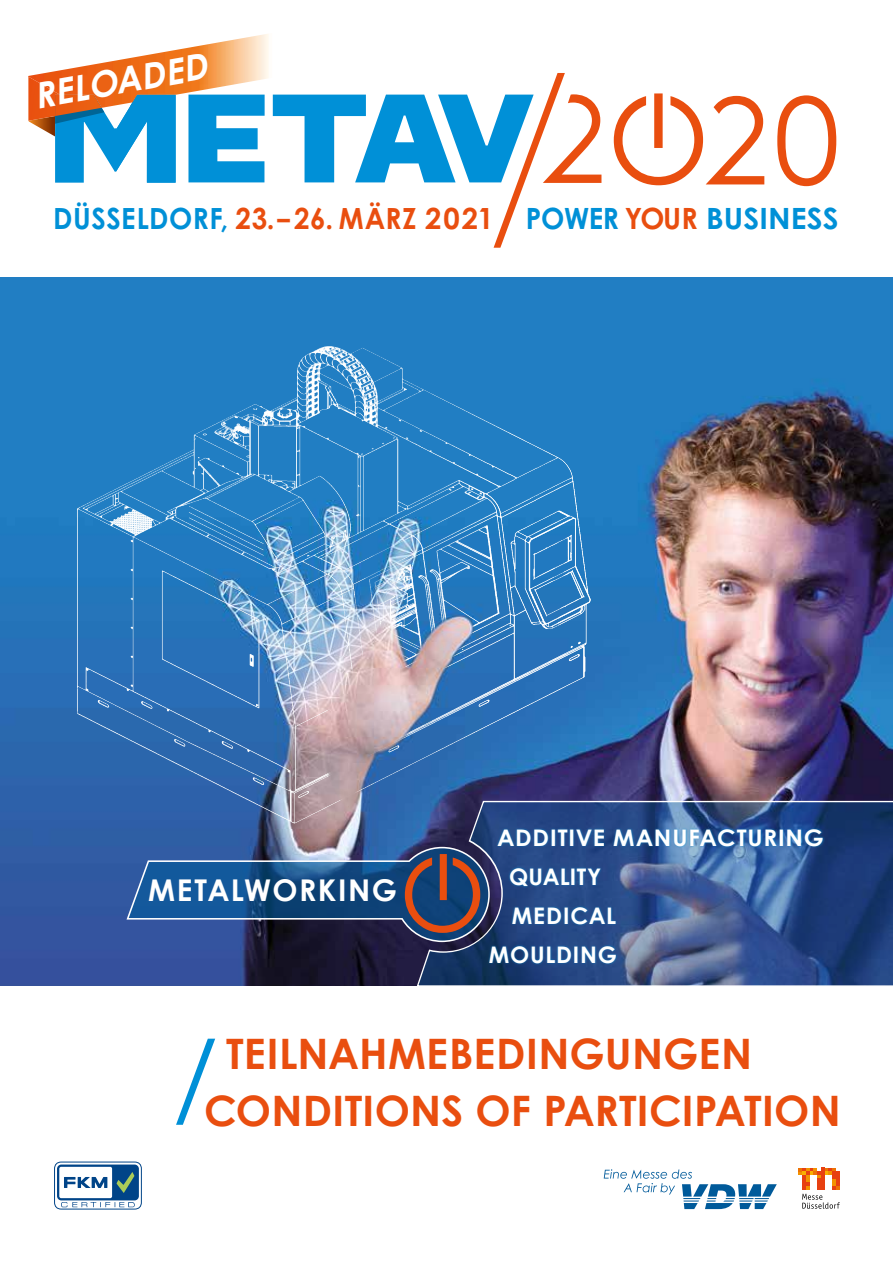
<style>
.page{position:relative;width:893px;height:1263px;background:#fff}
.page>*{position:absolute;margin:0;border:0;box-sizing:border-box;transform-origin:0 0}
.t1{font:700 42px/57px "Century Gothic";letter-spacing:.005em;color:#e94e0f}
.t2{font:italic 700 35.7px "Century Gothic";color:#fff}
.t3{font:700 30px "Century Gothic";letter-spacing:.05em;color:#fff}
.t4{font:700 29.25px "Century Gothic";letter-spacing:.005em;color:#0090d7;scale:.95 1}
.t5{font:700 22.8px "Century Gothic";letter-spacing:.03em;color:#fff;scale:1.04 1}
.t6{font:700 22.8px "Century Gothic";letter-spacing:.03em;color:#fff}
.t7{font:700 22.8px "Century Gothic";letter-spacing:.01em;color:#fff}
.s1{color:#e94e0f}
</style>
<div class="page">
<img style="left:0;top:277px;width:893px;height:708px">
<img style="left:57px;top:340px;width:367px;height:485px">
<img style="left:222px;top:506px;width:198px;height:242px">
<img style="left:424px;top:340px;width:204px;height:460px">
<img style="left:323px;top:614px;width:153px;height:195px">
<svg style="left:415px;top:800px;width:478px;height:186px;background:#2b467b"></svg>
<div style="left:487px;top:827px;width:338px;height:138px;background:#0090d7;opacity:.65"></div>
<svg style="left:125px;top:846px;width:366px;height:97px;background:#2f507f"></svg>
<div style="left:440px;top:854px;width:7px;height:46px;background:#e94e0f"></div>
<svg style="left:799px;top:1168px;width:41px;height:41px"></svg>
<svg style="left:604px;top:1169px;width:173px;height:40px"></svg>
<svg style="left:57px;top:1164px;width:82px;height:36px"></svg>
<div style="left:59px;top:1167px;width:53px;height:31px;background:#fff;border-radius:2px"></div>
<svg style="left:64px;top:1177px;width:43px;height:11px"></svg>
<svg style="left:117px;top:1172px;width:17px;height:21px"></svg>
<div style="left:54px;top:1162px;width:88px;height:47px;border:1px solid #048;border-radius:7px"></div>
<svg style="left:61px;top:1202px;width:74px;height:5px"></svg>
<img style="left:29px;top:121px;width:26px;height:16px">
<svg style="left:777px;top:95px;width:59px;height:91px"></svg>
<svg style="left:614px;top:96px;width:150px;height:89px"></svg>
<div style="left:654px;top:93px;width:9px;height:55px;background:#e94e0f"></div>
<svg style="left:188px;top:121px;width:77px;height:61px"></svg>
<svg style="left:273px;top:73px;width:328px;height:175px"></svg>
<img style="left:28px;top:34px;width:241px;height:87px">
<img style="left:29px;top:77px;width:31px;height:44px">
<svg style="left:55px;top:95px;width:121px;height:88px"></svg>
<svg style="left:176px;top:1039px;width:39px;height:86px"></svg>
<p class="t2" style="left:31px;top:74px;width:176px;rotate:-10deg">RELOADED</p>
<p class="t4" style="left:53px;top:200px;width:829px">DÜSSELDORF, <span class="s1">23. – 26. MÄRZ 2021</span> POWER <span class="s1">YOUR</span> BUSINESS</p>
<p class="t3" style="left:148px;top:871px;width:250px">METALWORKING</p>
<p class="t5" style="left:497px;top:823px;width:316px">ADDITIVE MANUFACTURING</p>
<p class="t7" style="left:509px;top:862px;width:94px">QUALITY</p>
<p class="t6" style="left:512px;top:901px;width:106px">MEDICAL</p>
<p class="t6" style="left:489px;top:940px;width:130px">MOULDING</p>
<p class="t1" style="left:204px;top:1024px;width:638px;text-indent:22px">TEILNAHMEBEDINGUNGEN<br>CONDITIONS OF PARTICIPATION</p>
</div>
